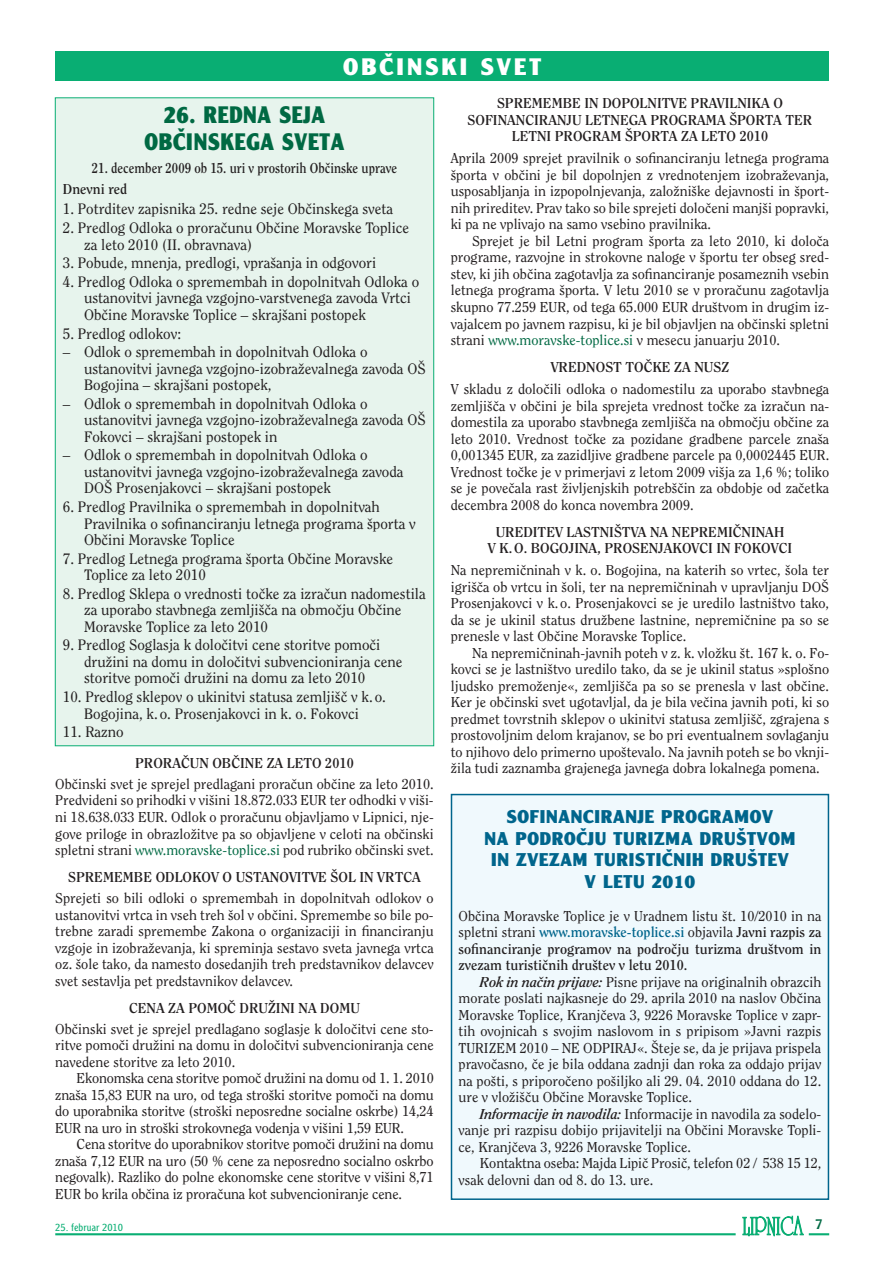
<style>
.page{position:relative;width:893px;height:1263px;background:#fff}
.page>*{position:absolute;margin:0;border:0;box-sizing:border-box;transform-origin:0 0}
.t1{font:23.25px/27px "Clearface Goth UB";color:#006943;text-align:center;scale:.9 1}
.t2{font:23.25px "Clearface Goth UB";letter-spacing:.1em;color:#fff}
.t3{font:18px/21.6px "Clearface Goth UB";color:#00658c;text-align:center}
.t4{font:15px/16.5px "Clearface O Taa";color:#231f20}
.t5{font:14.25px/16.5px "Clearface O Taa";color:#231f20;text-align:justify}
.t6{font:700 14.25px/16.5px "Clearface O Taa";color:#231f20;text-align:center}
.t7{font:700 14.25px/20.7px "Clearface O Taa";color:#231f20;scale:.9 1}
.t8{font:14.25px "Clearface Goth N";color:#006943}
.t9{font:10.5px "Clearface Goth L";color:#09ae73}
.s1{color:#006943}
.s2{font-weight:400}
.s3{color:#00658c}
.s4{font-weight:700;font-style:italic}
</style>
<div class="page">
<div style="left:55px;top:51px;width:774px;height:30px;background:#09ae73"></div>
<hr style="left:55px;top:1233px;width:681px;height:2px;background:#09ae73">
<svg style="left:743px;top:1216px;width:61px;height:20px"></svg>
<hr style="left:809px;top:1233px;width:20px;height:2px;background:#09ae73">
<div style="left:55px;top:98px;width:379px;height:648px;background:#e7f4ed"></div>
<div style="left:451px;top:794px;width:377px;height:405px;background:#f0f9fd"></div>
<div style="left:451px;top:794px;width:378px;height:406px;border:2px solid #00658c"></div>
<h1 class="t2" style="left:343px;top:58px;width:200px">OBŒINSKI SVET</h1>
<h1 class="t1" style="left:144px;top:104px;width:225px">26. REDNA SEJA<br>OBŒINSKEGA SVETA</h1>
<p class="t7" style="left:63px;top:158px;width:373px;text-indent:29px">21. december 2009 ob 15. uri v prostorih Občinske uprave<br>Dnevni red</p>
<p class="t4" style="left:63px;top:202px;width:332px">1. Potrditev zapisnika 25. redne seje Občinskega sveta</p>
<p class="t4" style="left:84px;top:221px;width:327px;text-indent:-21px">2. Predlog Odloka o proračunu Občine Moravske Toplice za leto 2010 (II. obravnava)</p>
<p class="t4" style="left:63px;top:256px;width:315px">3. Pobude, mnenja, predlogi, vprašanja in odgovori</p>
<p class="t4" style="left:84px;top:274px;width:336px;text-indent:-21px">4. Predlog Odloka o spremembah in dopolnitvah Odloka o ustanovitvi javnega vzgojno-varstvenega zavoda Vrtci<br>Občine Moravske Toplice – skrajšani postopek</p>
<p class="t4" style="left:63px;top:326px;width:120px">5. Predlog odlokov:</p>
<p class="t4" style="left:84px;top:345px;width:343px;text-indent:-21px">– Odlok o spremembah in dopolnitvah Odloka o ustanovitvi javnega vzgojno-izobraževalnega zavoda OŠ<br>Bogojina – skrajšani postopek,</p>
<p class="t4" style="left:84px;top:396px;width:343px;text-indent:-21px">– Odlok o spremembah in dopolnitvah Odloka o ustanovitvi javnega vzgojno-izobraževalnega zavoda OŠ<br>Fokovci – skrajšani postopek in</p>
<p class="t4" style="left:84px;top:448px;width:321px;text-indent:-21px">– Odlok o spremembah in dopolnitvah Odloka o ustanovitvi javnega vzgojno-izobraževalnega zavoda<br>DOŠ Prosenjakovci – skrajšani postopek</p>
<p class="t4" style="left:84px;top:499px;width:333px;text-indent:-21px">6. Predlog Pravilnika o spremembah in dopolnitvah<br>Pravilnika o sofinanciranju letnega programa športa v<br>Občini Moravske Toplice</p>
<p class="t4" style="left:84px;top:551px;width:311px;text-indent:-21px">7. Predlog Letnega programa športa Občine Moravske<br>Toplice za leto 2010</p>
<p class="t4" style="left:84px;top:586px;width:343px;text-indent:-21px">8. Predlog Sklepa o vrednosti točke za izračun nadomestila za uporabo stavbnega zemljišča na območju Občine<br>Moravske Toplice za leto 2010</p>
<p class="t4" style="left:84px;top:638px;width:320px;text-indent:-21px">9. Predlog Soglasja k določitvi cene storitve pomoči družini na domu in določitvi subvencioniranja cene storitve pomoči družini na domu za leto 2010</p>
<p class="t4" style="left:63px;top:689px;width:325px;text-align:center">10. Predlog sklepov o ukinitvi statusa zemljišč v k. o.<br>Bogojina, k. o. Prosenjakovci in k. o. Fokovci</p>
<p class="t4" style="left:63px;top:725px;width:62px">11. Razno</p>
<p class="t6" style="left:468px;top:96px;width:346px">SPREMEMBE IN DOPOLNITVE PRAVILNIKA O<br>SOFINANCIRANJU LETNEGA PROGRAMA ŠPORTA TER<br>LETNI PROGRAM ŠPORTA ZA LETO 2010</p>
<p class="t5" style="left:451px;top:151px;width:380px">Aprila 2009 sprejet pravilnik o sofinanciranju letnega programa športa v občini je bil dopolnjen z vrednotenjem izobraževanja, usposabljanja in izpopolnjevanja, založniške dejavnosti in šport&shy;nih prireditev. Prav tako so bile sprejeti določeni manjši popravki, ki pa ne vplivajo na samo vsebino pravilnika.</p>
<p class="t5" style="left:451px;top:234px;width:380px;text-indent:21px">Sprejet je bil Letni program športa za leto 2010, ki določa programe, razvojne in strokovne naloge v športu ter obseg sred&shy;stev, ki jih občina zagotavlja za sofinanciranje posameznih vsebin letnega programa športa. V letu 2010 se v proračunu zagotavlja skupno 77.259 EUR, od tega 65.000 EUR društvom in drugim iz&shy;vajalcem po javnem razpisu, ki je bil objavljen na občinski spletni strani <span class="s1">www.moravske-toplice.si</span> v mesecu januarju 2010.</p>
<p class="t6" style="left:551px;top:360px;width:180px">VREDNOST TOČKE ZA NUSZ</p>
<p class="t5" style="left:451px;top:382px;width:380px">V skladu z določili odloka o nadomestilu za uporabo stavbnega zemljišča v občini je bila sprejeta vrednost točke za izračun na&shy;domestila za uporabo stavbnega zemljišča na območju občine za leto 2010. Vrednost točke za pozidane gradbene parcele znaša 0,001345 EUR, za zazidljive gradbene parcele pa 0,0002445 EUR.<br>Vrednost točke je v primerjavi z letom 2009 višja za 1,6 %; toliko se je povečala rast življenjskih potrebščin za obdobje od začetka decembra 2008 do konca novembra 2009.</p>
<p class="t6" style="left:488px;top:524px;width:306px">UREDITEV LASTNIŠTVA NA NEPREMIČNINAH<br>V K. O. BOGOJINA, PROSENJAKOVCI IN FOKOVCI</p>
<p class="t5" style="left:451px;top:563px;width:380px">Na nepremičninah v k. o. Bogojina, na katerih so vrtec, šola ter igrišča ob vrtcu in šoli, ter na nepremičninah v upravljanju DOŠ Prosenjakovci v k. o. Prosenjakovci se je uredilo lastništvo tako, da se je ukinil status družbene lastnine, nepremičnine pa so se prenesle v last Občine Moravske Toplice.</p>
<p class="t5" style="left:451px;top:645px;width:380px;text-indent:21px">Na nepremičninah-javnih poteh v z. k. vložku št. 167 k. o. Fo&shy;kovci se je lastništvo uredilo tako, da se je ukinil status »splošno ljudsko premoženje«, zemljišča pa so se prenesla v last občine.<br>Ker je občinski svet ugotavljal, da je bila večina javnih poti, ki so predmet tovrstnih sklepov o ukinitvi statusa zemljišč, zgrajena s prostovoljnim delom krajanov, se bo pri eventualnem sovlaganju to njihovo delo primerno upoštevalo. Na javnih poteh se bo vknji&shy;žila tudi zaznamba grajenega javnega dobra lokalnega pomena.</p>
<p class="t3" style="left:484px;top:807px;width:313px">SOFINANCIRANJE PROGRAMOV<br>NA PODROŒJU TURIZMA DRUŠTVOM<br>IN ZVEZAM TURISTIŒNIH DRUŠTEV<br>V LETU 2010</p>
<p class="t6" style="left:459px;top:908px;width:364px;text-align:justify"><span class="s2">Občina Moravske Toplice je v Uradnem listu št. 10/2010 in na spletni strani</span> <span class="s3">www.moravske-toplice.si</span> <span class="s2">objavila</span> Javni razpis za sofinanciranje programov na področju turizma društvom in zvezam turističnih društev v letu 2010.</p>
<p class="t5" style="left:459px;top:974px;width:364px;text-indent:21px"><span class="s4">Rok in način prijave:</span> Pisne prijave na originalnih obrazcih morate poslati najkasneje do 29. aprila 2010 na naslov Občina Moravske Toplice, Kranjčeva 3, 9226 Moravske Toplice v zapr&shy;tih ovojnicah s svojim naslovom in s pripisom »Javni razpis TURIZEM 2010 – NE ODPIRAJ«. Šteje se, da je prijava prispela pravočasno, če je bila oddana zadnji dan roka za oddajo prijav na pošti, s priporočeno pošiljko ali 29. 04. 2010 oddana do 12. ure v vložišču Občine Moravske Toplice.</p>
<p class="t5" style="left:459px;top:1106px;width:364px;text-indent:21px"><span class="s4">Informacije in navodila:</span> Informacije in navodila za sodelo&shy;vanje pri razpisu dobijo prijavitelji na Občini Moravske Topli&shy;ce, Kranjčeva 3, 9226 Moravske Toplice.</p>
<p class="t5" style="left:459px;top:1156px;width:364px;text-indent:21px">Kontaktna oseba: Majda Lipič Prosič, telefon 02 / 538 15 12, vsak delovni dan od 8. do 13. ure.</p>
<p class="t6" style="left:135px;top:755px;width:220px">PRORAČUN OBČINE ZA LETO 2010</p>
<p class="t5" style="left:55px;top:777px;width:380px">Občinski svet je sprejel predlagani proračun občine za leto 2010.<br>Predvideni so prihodki v višini 18.872.033 EUR ter odhodki v viši&shy;ni 18.638.033 EUR. Odlok o proračunu objavljamo v Lipnici, nje&shy;gove priloge in obrazložitve pa so objavljene v celoti na občinski spletni strani <span class="s1">www.moravske-toplice.si</span> pod rubriko občinski svet.</p>
<p class="t6" style="left:68px;top:869px;width:354px">SPREMEMBE ODLOKOV O USTANOVITVE ŠOL IN VRTCA</p>
<p class="t5" style="left:55px;top:891px;width:380px">Sprejeti so bili odloki o spremembah in dopolnitvah odlokov o ustanovitvi vrtca in vseh treh šol v občini. Spremembe so bile po&shy;trebne zaradi spremembe Zakona o organizaciji in financiranju vzgoje in izobraževanja, ki spreminja sestavo sveta javnega vrtca oz. šole tako, da namesto dosedanjih treh predstavnikov delavcev svet sestavlja pet predstavnikov delavcev.</p>
<p class="t6" style="left:129px;top:1000px;width:232px">CENA ZA POMOČ DRUŽINI NA DOMU</p>
<p class="t5" style="left:55px;top:1021px;width:380px">Občinski svet je sprejel predlagano soglasje k določitvi cene sto&shy;ritve pomoči družini na domu in določitvi subvencioniranja cene navedene storitve za leto 2010.</p>
<p class="t5" style="left:55px;top:1071px;width:380px;text-indent:21px">Ekonomska cena storitve pomoč družini na domu od 1. 1. 2010 znaša 15,83 EUR na uro, od tega stroški storitve pomoči na domu do uporabnika storitve (stroški neposredne socialne oskrbe) 14,24<br>EUR na uro in stroški strokovnega vodenja v višini 1,59 EUR.</p>
<p class="t5" style="left:55px;top:1137px;width:380px;text-indent:21px">Cena storitve do uporabnikov storitve pomoči družini na domu znaša 7,12 EUR na uro (50 % cene za neposredno socialno oskrbo negovalk). Razliko do polne ekonomske cene storitve v višini 8,71<br>EUR bo krila občina iz proračuna kot subvencioniranje cene.</p>
<p class="t9" style="left:55px;top:1223px;width:69px">25. februar 2010</p>
<p class="t8" style="left:815px;top:1219px;width:9px">7</p>
</div>
